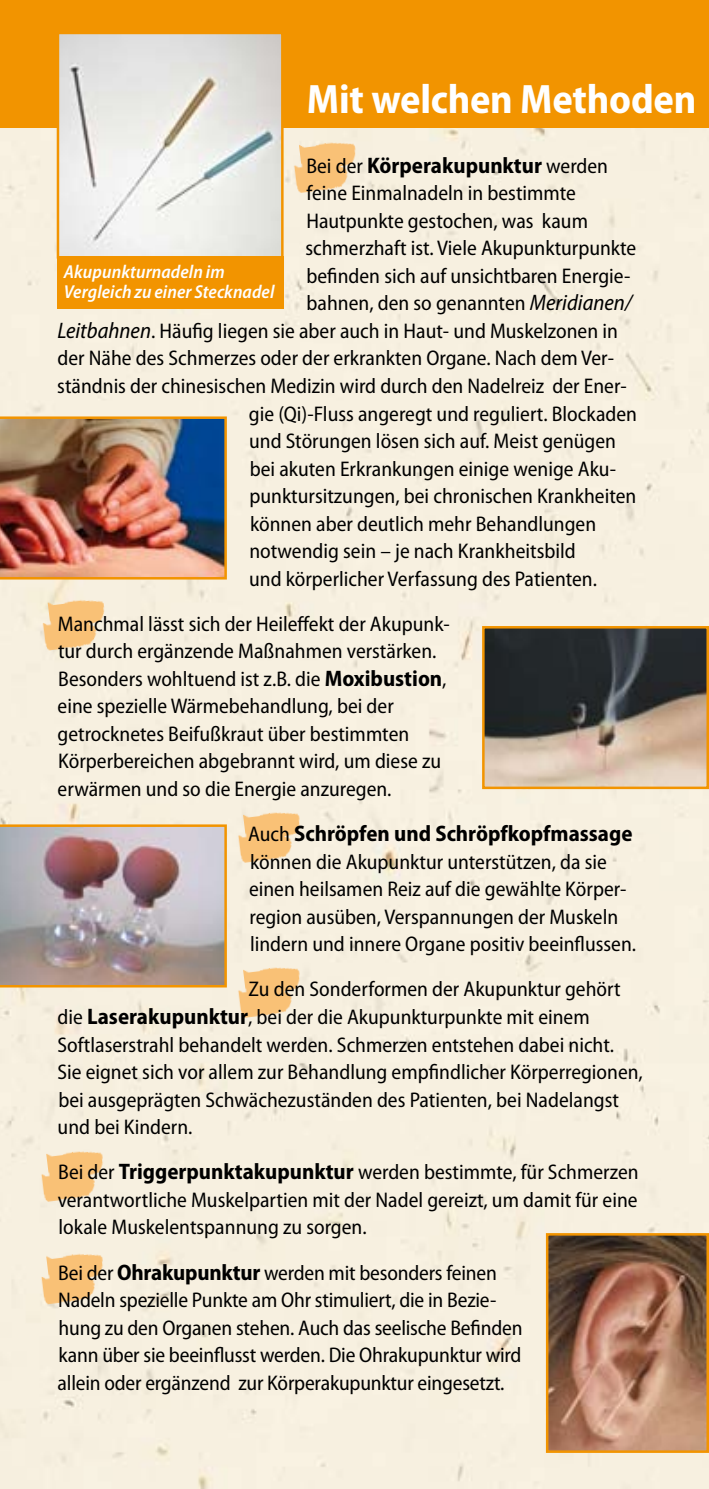
<style>
.page{position:relative;width:709px;height:1489px;background:#fff}
.page>*{position:absolute;margin:0;border:0;box-sizing:border-box;transform-origin:0 0}
.t1{font:700 semi-condensed 41.25px "Myriad Pro";letter-spacing:-.005em;color:#fff}
.t2{font:700 semi-condensed 22.5px "Myriad Pro";color:#000}
.t3{font:semi-condensed 21.25px/27.5px "Myriad Pro";color:#000}
.t4{font:italic 600 semi-condensed 18.75px/20px "Myriad Pro";letter-spacing:.005em;color:#fff}
.s1{font-weight:400;font-size:21.25px}
.s2{font-style:italic;font-size:22.5px}
.s3{font-weight:700;font-size:22.5px}
</style>
<div class="page">
<div style="left:0;top:128px;width:709px;height:1360px;background:#f7f0e0"></div>
<img style="left:39px;top:592px;width:72px;height:65px">
<img style="left:234px;top:804px;width:73px;height:65px">
<img style="left:290px;top:135px;width:72px;height:64px">
<img style="left:38px;top:1143px;width:72px;height:65px">
<img style="left:234px;top:959px;width:73px;height:65px">
<img style="left:38px;top:1245px;width:72px;height:65px">
<img style="left:0;top:416px;width:227px;height:163px">
<img style="left:485px;top:629px;width:221px;height:157px">
<div style="left:482px;top:626px;width:227px;height:163px;border:2px solid #f29400"></div>
<img style="left:0;top:824px;width:227px;height:163px">
<img style="left:549px;top:1235px;width:157px;height:214px">
<div style="left:546px;top:1232px;width:163px;height:220px;border:2px solid #f29400"></div>
<div style="left:0;top:0;width:709px;height:128px;background:#f29400"></div>
<img style="left:60px;top:35px;width:220px;height:220px">
<div style="left:57px;top:32px;width:226px;height:226px;border:2px solid #f29400"></div>
<div style="left:57px;top:256px;width:226px;height:52px;background:#f29400"></div>
<h1 class="t1" style="left:307px;top:76px;width:391px">Mit welchen Methoden</h1>
<p class="t2" style="left:306px;top:153px;width:303px"><span class="s1">Bei der</span> Körperakupunktur <span class="s1">werden</span></p>
<p class="t3" style="left:306px;top:180px;width:271px">feine Einmalnadeln in bestimmte</p>
<p class="t3" style="left:306px;top:207px;width:283px">Hautpunkte gestochen, was kaum</p>
<p class="t3" style="left:305px;top:235px;width:332px">schmerzhaft ist. Viele Akupunkturpunkte</p>
<p class="t3" style="left:306px;top:262px;width:324px">befinden sich auf unsichtbaren Energie-</p>
<p class="t3" style="left:306px;top:290px;width:327px">bahnen, den so genannten <span class="s2">Meridianen/</span></p>
<p class="t3" style="left:57px;top:317px;width:562px"><span class="s2">Leitbahnen</span>. Häufig liegen sie aber auch in Haut- und Muskelzonen in</p>
<p class="t3" style="left:58px;top:345px;width:558px">der Nähe des Schmerzes oder der erkrankten Organe. Nach dem Ver-</p>
<p class="t3" style="left:57px;top:372px;width:571px">ständnis der chinesischen Medizin wird durch den Nadelreiz der Ener-</p>
<p class="t3" style="left:249px;top:400px;width:389px">gie (Qi)-Fluss angeregt und reguliert. Blockaden</p>
<p class="t3" style="left:249px;top:427px;width:368px">und Störungen lösen sich auf. Meist genügen</p>
<p class="t3" style="left:250px;top:455px;width:368px">bei akuten Erkrankungen einige wenige Aku-</p>
<p class="t3" style="left:249px;top:482px;width:388px">punktursitzungen, bei chronischen Krankheiten</p>
<p class="t3" style="left:250px;top:510px;width:348px">können aber deutlich mehr Behand- lungen</p>
<p class="t3" style="left:249px;top:537px;width:328px">notwendig sein – je nach Krankheitsbild</p>
<p class="t3" style="left:249px;top:565px;width:349px">und körperlicher Verfassung des Patienten.</p>
<p class="t3" style="left:58px;top:610px;width:394px">Manchmal lässt sich der Heileffekt der Akupunk&shy;tur durch ergänzende Maßnahmen verstärken.<br>Besonders wohltuend ist z.B. die <span class="s3">Moxibustion</span>, eine spezielle Wärmebehandlung, bei der getrocknetes Beifußkraut über bestimmten Körperbereichen abgebrannt wird, um diese zu erwärmen und so die Energie anzuregen.</p>
<p class="t2" style="left:248px;top:821px;width:386px"><span class="s1">Auch</span> Schröpfen und Schröpfkopf-massage</p>
<p class="t3" style="left:249px;top:848px;width:389px">können die Akupunktur unterstützen, da sie einen heilsamen Reiz auf die gewählte Körper&shy;region ausüben, Verspannungen der Muskeln lindern und innere Organe positiv beein--flussen.</p>
<p class="t3" style="left:58px;top:976px;width:587px;text-indent:191px">Zu den Sonderformen der Akupunktur gehört die <span class="s3">Laserakupunktur</span>, bei der die Akupunkturpunkte mit einem Softlaserstrahl behandelt werden. Schmerzen entstehen dabei nicht.<br>Sie eignet sich vor allem zur Behandlung empfindlicher Körperregionen, bei ausgeprägten Schwächezuständen des Patienten, bei Nadelangst und bei Kindern.</p>
<p class="t3" style="left:58px;top:1158px;width:582px;text-align:justify">Bei der <span class="s3">Triggerpunktakupunktur</span> werden bestimmte, für Schmerzen verantwortliche Muskelpartien mit der Nadel gereizt, um damit für eine lokale Muskelentspannung zu sorgen.</p>
<p class="t3" style="left:58px;top:1258px;width:466px">Bei der <span class="s3">Ohrakupunktur</span> werden mit besonders feinen Nadeln spezielle Punkte am Ohr stimuliert, die in Bezie&shy;hung zu den Organen stehen. Auch das seelische Befinden kann über sie beeinflusst werden. Die Ohrakupunktur wird allein oder ergänzend zur Körperakupunktur eingesetzt.</p>
<p class="t4" style="left:64px;top:262px;width:212px">Akupunkturnadeln im<br>Vergleich zu einer Stecknadel</p>
</div>
